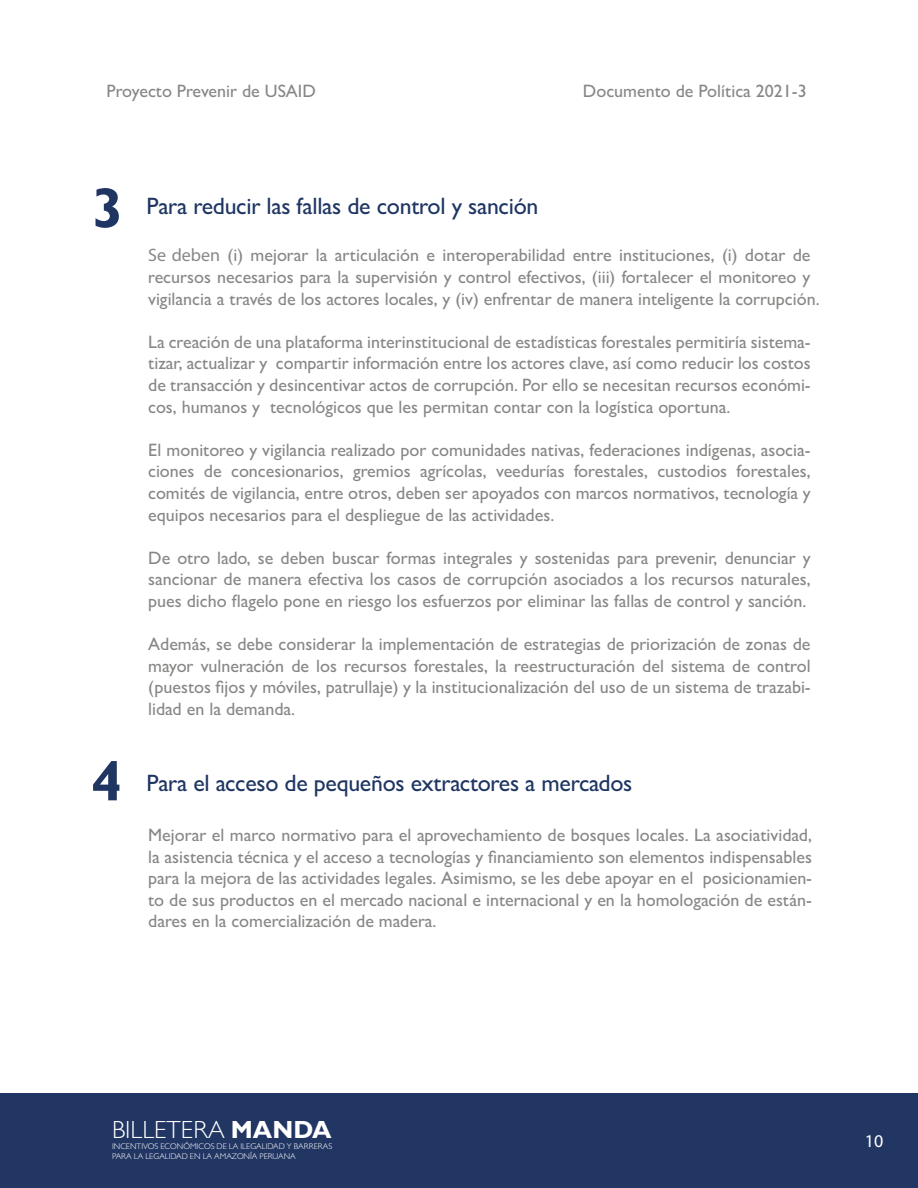
<style>
.page{position:relative;width:918px;height:1188px;background:#fff}
.page>*{position:absolute;margin:0;border:0;box-sizing:border-box;transform-origin:0 0}
.t1{font:700 56.85px "Gill Sans";color:#1f3663}
.t2{font:300 24.9px "Gill Sans";color:#fff}
.t3{font:500 23.85px "Gill Sans";letter-spacing:-.01em;color:#1f3663}
.t4{font:500 18px/21.6px "Gill Sans";color:#878886;text-align:justify}
.t5{font:18px "Myriad Pro";color:#fff}
.t6{font:300 8.4px/10.1px "Gill Sans";color:#fff}
.s1{font-family:"Myriad Pro";font-weight:400}
.s2{font-weight:700}
</style>
<div class="page">
<div style="left:0;top:1093px;width:918px;height:95px;background:#223664"></div>
<p class="t4" style="left:107px;top:79px;width:211px">Proyecto Prevenir de USAID</p>
<p class="t4" style="left:583px;top:79px;width:225px">Documento de Política 2021-3</p>
<h1 class="t1" style="left:92px;top:173px;width:33px">3</h1>
<h1 class="t1" style="left:91px;top:746px;width:33px">4</h1>
<h3 class="t3" style="left:147px;top:192px;width:393px">Para reducir las fallas de control y sanción</h3>
<p class="t4" style="left:148px;top:244px;width:673px;text-align:left"><span class="s1">Se deben</span> (i) mejorar la articulación e interoperabilidad entre instituciones, (i) dotar de recursos necesarios para la supervisión y control efectivos, (iii) fortalecer el monitoreo y vigilancia a través de los actores locales, y (iv) enfrentar de manera inteligente la corrupción.</p>
<p class="t4" style="left:148px;top:331px;width:664px">La creación de una plataforma interinstitucional de estadísticas forestales permitiría sistema&shy;tizar, actualizar y compartir información entre los actores clave, así como reducir los costos de transacción y desincentivar actos de corrupción. Por ello se necesitan recursos económi&shy;cos, humanos y tecnológicos que les permitan contar con la logística oportuna.</p>
<p class="t4" style="left:148px;top:439px;width:664px">El monitoreo y vigilancia realizado por comunidades nativas, federaciones indígenas, asocia&shy;ciones de concesionarios, gremios agrícolas, veedurías forestales, custodios forestales, comités de vigilancia, entre otros, deben ser apoyados con marcos normativos, tecnología y equipos necesarios para el despliegue de las actividades.</p>
<p class="t4" style="left:148px;top:547px;width:664px">De otro lado, se deben buscar formas integrales y sostenidas para prevenir, denunciar y sancionar de manera efectiva los casos de corrupción asociados a los recursos naturales, pues dicho flagelo pone en riesgo los esfuerzos por eliminar las fallas de control y sanción.</p>
<p class="t4" style="left:148px;top:633px;width:664px">Además, se debe considerar la implementación de estrategias de priorización de zonas de mayor vulneración de los recursos forestales, la reestructuración del sistema de control (puestos fijos y móviles, patrullaje) y la institucionalización del uso de un sistema de trazabi&shy;lidad en la demanda.</p>
<h3 class="t3" style="left:147px;top:769px;width:487px">Para el acceso de pequeños extractores a mercados</h3>
<p class="t4" style="left:148px;top:824px;width:665px">Mejorar el marco normativo para el aprovechamiento de bosques locales. La asociatividad, la asistencia técnica y el acceso a tecnologías y financiamiento son elementos indispensables para la mejora de las actividades legales. Asimismo, se les debe apoyar en el posicionamien&shy;to de sus productos en el mercado nacional e internacional y en la homologación de están&shy;dares en la comercialización de madera.</p>
<h2 class="t2" style="left:112px;top:1115px;width:221px">BILLETERA <span class="s2">MANDA</span></h2>
<p class="t6" style="left:112px;top:1141px;width:222px">INCENTIVOS ECONÓMICOS DE LA ILEGALIDAD Y BARRERAS<br>PARA LA LEGALIDAD EN LA AMAZONÍA PERUANA</p>
<p class="t5" style="left:865px;top:1129px;width:20px">10</p>
</div>
